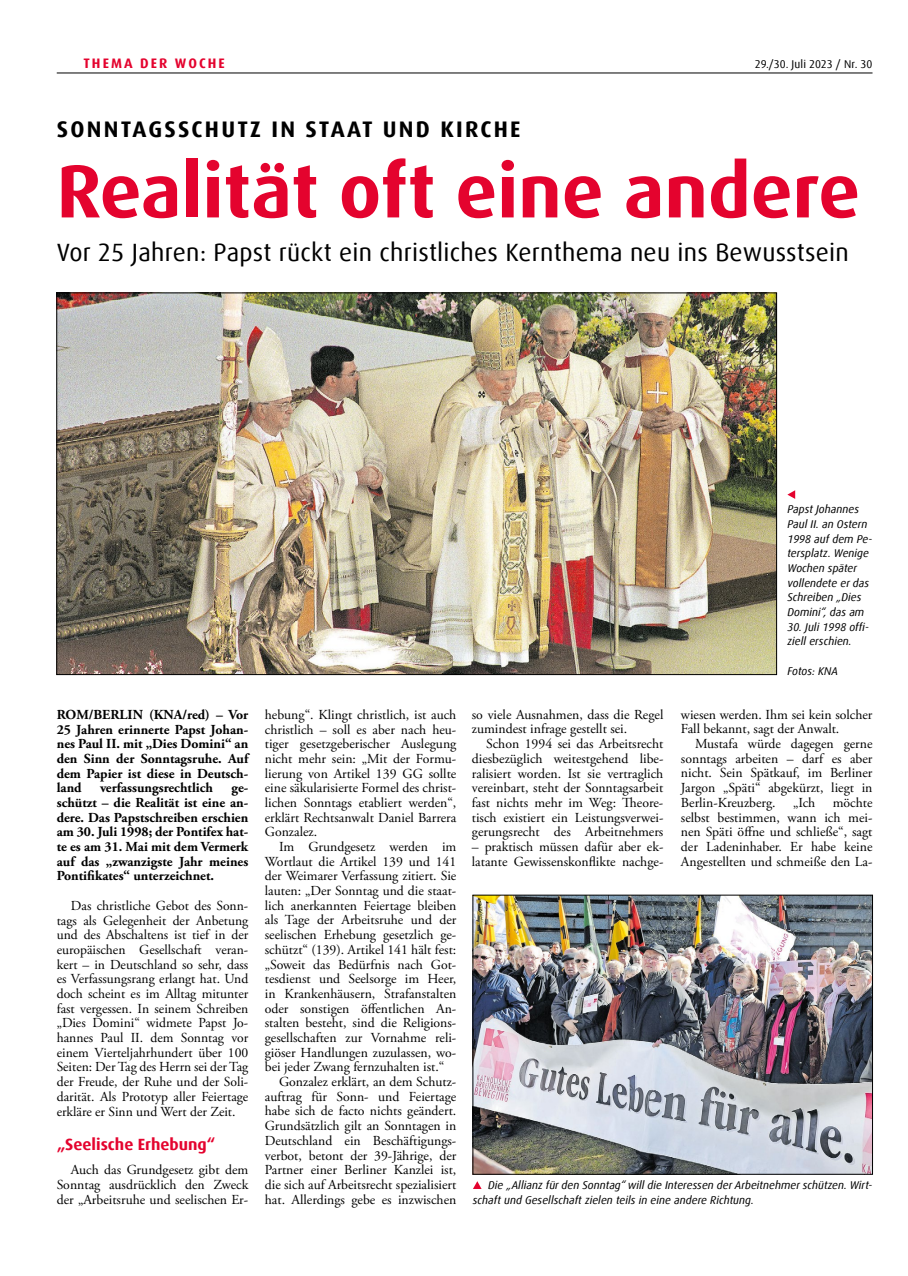
<style>
.page{position:relative;width:908px;height:1276px;background:#fff}
.page>*{position:absolute;margin:0;border:0;box-sizing:border-box;transform-origin:0 0}
.t1{font:700 75px "Dax Offc Pro";color:#e4032e}
.t2{font:25px "Dax Offc Pro";letter-spacing:.01em;color:#000}
.t3{font:700 22.5px "Dax Offc Pro";letter-spacing:.1em;color:#000}
.t4{font:700 16.25px "Dax Offc Pro";color:#e4032e}
.t5{font:13.75px/14.6px "Adobe Garamond Pro";color:#000;text-align:justify}
.t6{font:700 13.75px/14.6px "Adobe Garamond Pro";color:#000;text-align:justify}
.t7{font:700 13.75px "Dax Offc Pro";letter-spacing:.15em;color:#e4032e}
.t8{font:italic 11.25px/14.8px "Dax Offc Pro";color:#000}
.t9{font:11.25px "Dax Offc Pro";color:#000}
</style>
<div class="page">
<hr style="left:57px;top:73px;width:815px;height:1px;background:#000">
<img style="left:59px;top:295px;width:715px;height:378px">
<img style="left:474px;top:897px;width:396px;height:275px">
<div style="left:472px;top:895px;width:400px;height:279px;border:1px solid #000"></div>
<svg style="left:787px;top:491px;width:7px;height:8px"></svg>
<svg style="left:473px;top:1181px;width:8px;height:8px"></svg>
<p class="t7" style="left:83px;top:54px;width:143px">THEMA DER WOCHE</p>
<p class="t9" style="left:754px;top:56px;width:119px">29./30. Juli 2023 / Nr. 30</p>
<h3 class="t3" style="left:57px;top:115px;width:465px">SONNTAGSSCHUTZ IN STAAT UND KIRCHE</h3>
<h1 class="t1" style="left:57px;top:143px;width:804px">Realität oft eine andere</h1>
<h2 class="t2" style="left:57px;top:236px;width:793px">Vor 25 Jahren: Papst rückt ein christliches Kernthema neu ins Bewusstsein</h2>
<p class="t6" style="left:57px;top:707px;width:193px">ROM/BERLIN (KNA/red) – Vor 25 Jahren erinnerte Papst Johan&shy;nes Paul II. mit „Dies Domini“ an den Sinn der Sonntagsruhe. Auf dem Papier ist diese in Deutsch&shy;land</p>
<p class="t6" style="left:100px;top:781px;width:114px">verfassungsrechtlich</p>
<p class="t6" style="left:57px;top:781px;width:193px;text-indent:174px">ge&shy;schützt – die Realität ist eine an&shy;dere. Das Papstschreiben erschien am 30. Juli 1998; der Pontifex hat&shy;te es am 31. Mai mit dem Vermerk auf das „zwanzigste Jahr meines Pontifikates“ unterzeichnet.</p>
<p class="t5" style="left:57px;top:898px;width:193px;text-indent:14px">Das christliche Gebot des Sonn&shy;tags als Gelegenheit der Anbetung und des Abschaltens ist tief in der europäischen Gesellschaft veran&shy;kert – in Deutschland so sehr, dass es Verfassungsrang erlangt hat. Und doch scheint es im Alltag mitunter fast vergessen. In seinem Schreiben „Dies Domini“ widmete Papst Jo&shy;hannes Paul II. dem Sonntag vor einem Vierteljahrhundert über 100<br>Seiten: Der Tag des Herrn sei der Tag der Freude, der Ruhe und der Soli&shy;darität. Als Prototyp aller Feiertage erkläre er Sinn und Wert der Zeit.</p>
<p class="t4" style="left:57px;top:1134px;width:160px">„Seelische Erhebung“</p>
<p class="t5" style="left:57px;top:1163px;width:193px;text-indent:14px">Auch das Grundgesetz gibt dem Sonntag ausdrücklich den Zweck der „Arbeitsruhe und seelischen Er-</p>
<p class="t5" style="left:265px;top:707px;width:193px">hebung“. Klingt christlich, ist auch christlich – soll es aber nach heu&shy;tiger gesetzgeberischer Auslegung nicht mehr sein: „Mit der Formu&shy;lierung von Artikel 139 GG sollte eine säkularisierte Formel des christ&shy;lichen Sonntags etabliert werden“, erklärt Rechtsanwalt Daniel Barrera Gonzalez.</p>
<p class="t5" style="left:279px;top:840px;width:179px">Im Grundgesetz werden im</p>
<p class="t5" style="left:265px;top:854px;width:193px">Wortlaut die Artikel 139 und 141</p>
<p class="t5" style="left:265px;top:869px;width:193px">der Weimarer Verfassung zitiert. Sie</p>
<p class="t5" style="left:265px;top:884px;width:193px">lauten: „Der Sonntag und die staat-</p>
<p class="t5" style="left:265px;top:898px;width:193px">lich anerkannten Feiertage bleiben</p>
<p class="t5" style="left:265px;top:913px;width:193px">als Tage der Arbeitsruhe und der</p>
<p class="t5" style="left:265px;top:928px;width:193px">seelischen Erhebung gesetzlich ge-</p>
<p class="t5" style="left:265px;top:942px;width:193px">schützt“ (139). Artikel 141 hält fest:</p>
<p class="t5" style="left:265px;top:957px;width:193px">„Soweit das Bedürfnis nach Got-</p>
<p class="t5" style="left:265px;top:972px;width:193px">tesdienst und Seelsorge im Heer,</p>
<p class="t5" style="left:265px;top:986px;width:193px">in Krankenhäusern, Strafanstalten</p>
<p class="t5" style="left:265px;top:1001px;width:193px">oder sonstigen öffentlichen An-</p>
<p class="t5" style="left:265px;top:1016px;width:193px">stalten besteht, sind die Religions-</p>
<p class="t5" style="left:265px;top:1030px;width:193px">gesellschaften zur Vornahme reli-</p>
<p class="t5" style="left:265px;top:1045px;width:193px">giöser Handlungen zuzulassen, wo-</p>
<p class="t5" style="left:265px;top:1060px;width:181px">bei jeder Zwang fernzuhalten ist.“</p>
<p class="t5" style="left:279px;top:1075px;width:179px">Gonzalez erklärt, an dem Schutz-</p>
<p class="t5" style="left:265px;top:1089px;width:193px">auftrag für Sonn- und Feiertage</p>
<p class="t5" style="left:265px;top:1104px;width:193px">habe sich de facto nichts geändert.</p>
<p class="t5" style="left:265px;top:1119px;width:193px">Grundsätzlich gilt an Sonntagen in</p>
<p class="t5" style="left:265px;top:1133px;width:193px">Deutschland ein Beschäftigungs-</p>
<p class="t5" style="left:265px;top:1148px;width:193px">verbot, betont der 39-Jährige, der</p>
<p class="t5" style="left:265px;top:1163px;width:193px">Partner einer Berliner Kanzlei ist,</p>
<p class="t5" style="left:265px;top:1177px;width:193px">die sich auf Arbeitsrecht spezialisiert</p>
<p class="t5" style="left:265px;top:1192px;width:193px">hat. Allerdings gebe es inzwischen</p>
<p class="t5" style="left:471px;top:707px;width:193px">so viele Ausnahmen, dass die Regel zumindest infrage gestellt sei.</p>
<p class="t5" style="left:471px;top:737px;width:193px;text-indent:14px">Schon 1994 sei das Arbeitsrecht diesbezüglich weitestgehend libe&shy;ralisiert worden. Ist sie vertraglich vereinbart, steht der Sonntagsarbeit fast nichts mehr im Weg: Theore&shy;tisch existiert ein Leistungsverwei&shy;gerungsrecht des Arbeitnehmers</p>
<p class="t5" style="left:471px;top:839px;width:193px">– praktisch müssen dafür aber ek&shy;latante Gewissenskonflikte nachge-</p>
<p class="t8" style="left:787px;top:502px;width:87px">Papst Johannes<br>Paul II. an Ostern<br>1998 auf dem Pe&shy;tersplatz. Wenige<br>Wochen später vollendete er das<br>Schreiben „Dies<br>Domini“, das am</p>
<p class="t8" style="left:787px;top:619px;width:83px">30. Juli 1998 offi&shy;ziell erschien.</p>
<p class="t8" style="left:787px;top:663px;width:52px">Fotos: KNA</p>
<p class="t5" style="left:680px;top:707px;width:193px">wiesen werden. Ihm sei kein solcher<br>Fall bekannt, sagt der Anwalt.</p>
<p class="t5" style="left:680px;top:737px;width:193px;text-indent:14px">Mustafa würde dagegen gerne sonntags arbeiten – darf es aber nicht. Sein Spätkauf, im Berliner Jargon „Späti“ abgekürzt, liegt in Berlin-Kreuzberg.</p>
<p class="t5" style="left:680px;top:795px;width:193px;text-indent:152px">möchte selbst bestimmen, wann ich mei&shy;nen Späti öffne und schließe“, sagt der Ladeninhaber. Er habe keine Angestellten und schmeiße den La-</p>
<p class="t5" style="left:792px;top:795px;width:24px">„Ich</p>
<p class="t8" style="left:472px;top:1177px;width:401px;text-indent:15px">Die „Allianz für den Sonntag“ will die Interessen der Arbeitnehmer schützen. Wirt&shy;schaft und Gesellschaft zielen teils in eine andere Richtung.</p>
</div>
